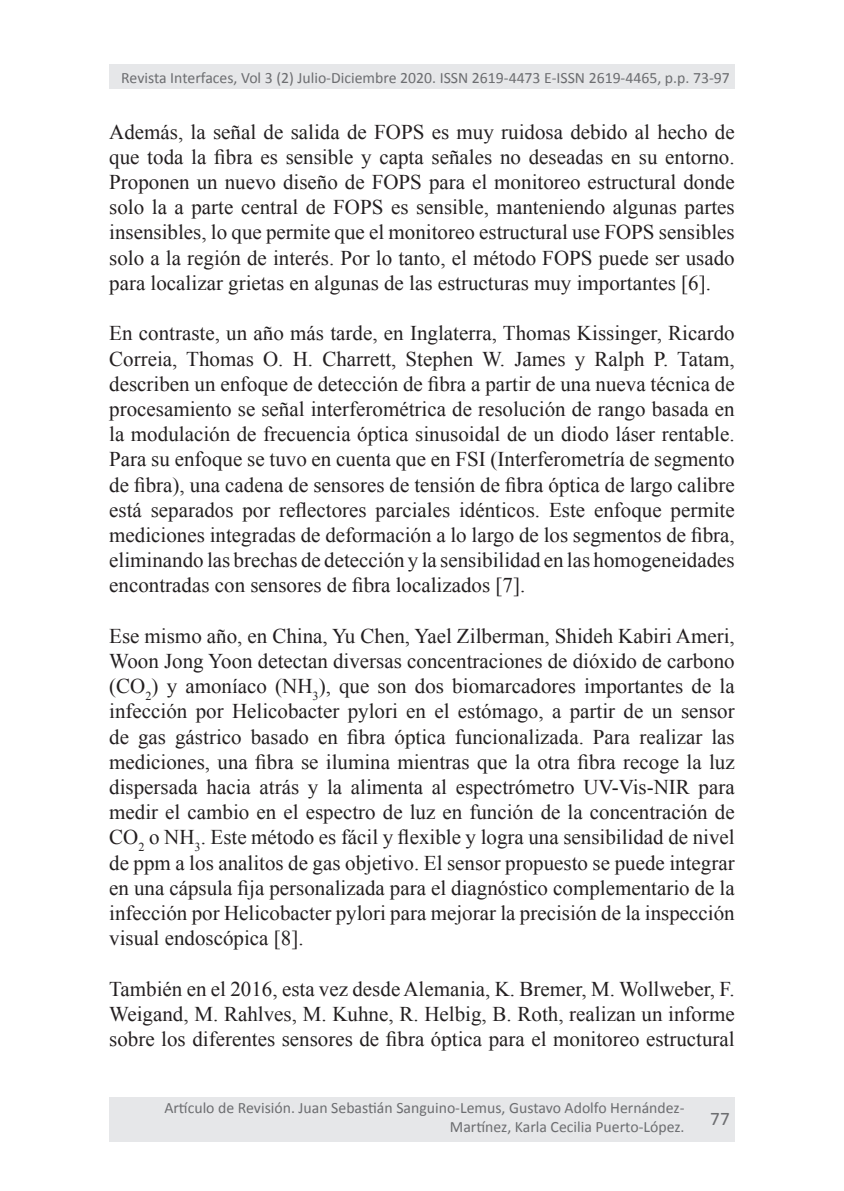
<style>
.page{position:relative;width:844px;height:1191px;background:#fff}
.page>*{position:absolute;margin:0;border:0;box-sizing:border-box;transform-origin:0 0}
.t1{font:21px/25.2px "Times New Roman";color:#231f20;text-align:justify}
.t2{font:19.25px "Calibri";color:#6c6d70}
.t3{font:15.75px/18.9px "Calibri";color:#6c6d70;text-align:right}
</style>
<div class="page">
<div style="left:109px;top:1097px;width:625px;height:44px;background:#e6e7e9"></div>
<div style="left:109px;top:64px;width:625px;height:25px;background:#e6e7e9"></div>
<p class="t3" style="left:121px;top:68px;width:610px">Revista Interfaces, Vol 3 (2) Julio-Diciembre 2020. ISSN 2619-4473 E-ISSN 2619-4465, p.p. 73-97</p>
<p class="t1" style="left:109px;top:119px;width:627px">Además, la señal de salida de FOPS es muy ruidosa debido al hecho de que toda la fibra es sensible y capta señales no deseadas en su entorno.<br>Proponen un nuevo diseño de FOPS para el monitoreo estructural donde solo la a parte central de FOPS es sensible, manteniendo algunas partes insensibles, lo que permite que el monitoreo estructural use FOPS sensibles solo a la región de interés. Por lo tanto, el método FOPS puede ser usado para localizar grietas en algunas de las estructuras muy importantes [6].</p>
<p class="t1" style="left:109px;top:320px;width:627px">En contraste, un año más tarde, en Inglaterra, Thomas Kissinger, Ricardo Correia, Thomas O. H. Charrett, Stephen W. James y Ralph P. Tatam, describen un enfoque de detección de fibra a partir de una nueva técnica de procesamiento se señal interferométrica de resolución de rango basada en la modulación de frecuencia óptica sinusoidal de un diodo láser rentable.<br>Para su enfoque se tuvo en cuenta que en FSI (Interferometría de segmento de fibra), una cadena de sensores de tensión de fibra óptica de largo calibre está separados por reflectores parciales idénticos. Este enfoque permite mediciones integradas de deformación a lo largo de los segmentos de fibra, eliminando las brechas de detección y la sensibilidad en las homogeneidades encontradas con sensores de fibra localizados [7].</p>
<p class="t1" style="left:109px;top:623px;width:627px">Ese mismo año, en China, Yu Chen, Yael Zilberman, Shideh Kabiri Ameri, Woon Jong Yoon detectan diversas concentraciones de dióxido de carbono (CO<sub>2</sub>) y amoníaco (NH<sub>3</sub>), que son dos biomarcadores importantes de la infección por Helicobacter pylori en el estómago, a partir de un sensor de gas gástrico basado en fibra óptica funcionalizada. Para realizar las mediciones, una fibra se ilumina mientras que la otra fibra recoge la luz dispersada hacia atrás y la alimenta al espectrómetro UV-Vis-NIR para medir el cambio en el espectro de luz en función de la concentración de CO<sub>2</sub> o NH<sub>3</sub>. Este método es fácil y flexible y logra una sensibilidad de nivel de ppm a los analitos de gas objetivo. El sensor propuesto se puede integrar en una cápsula fija personalizada para el diagnóstico complementario de la infección por Helicobacter pylori para mejorar la precisión de la inspección visual endoscópica [8].</p>
<p class="t1" style="left:109px;top:975px;width:627px">También en el 2016, esta vez desde Alemania, K. Bremer, M. Wollweber, F.<br>Weigand, M. Rahlves, M. Kuhne, R. Helbig, B. Roth, realizan un informe sobre los diferentes sensores de fibra óptica para el monitoreo estructural</p>
<p class="t3" style="left:164px;top:1098px;width:521px">Artículo de Revisión. Juan Sebastián Sanguino-Lemus, Gustavo Adolfo Hernández-<br>Martínez, Karla Cecilia Puerto-López.</p>
<p class="t2" style="left:710px;top:1106px;width:21px">77</p>
</div>
